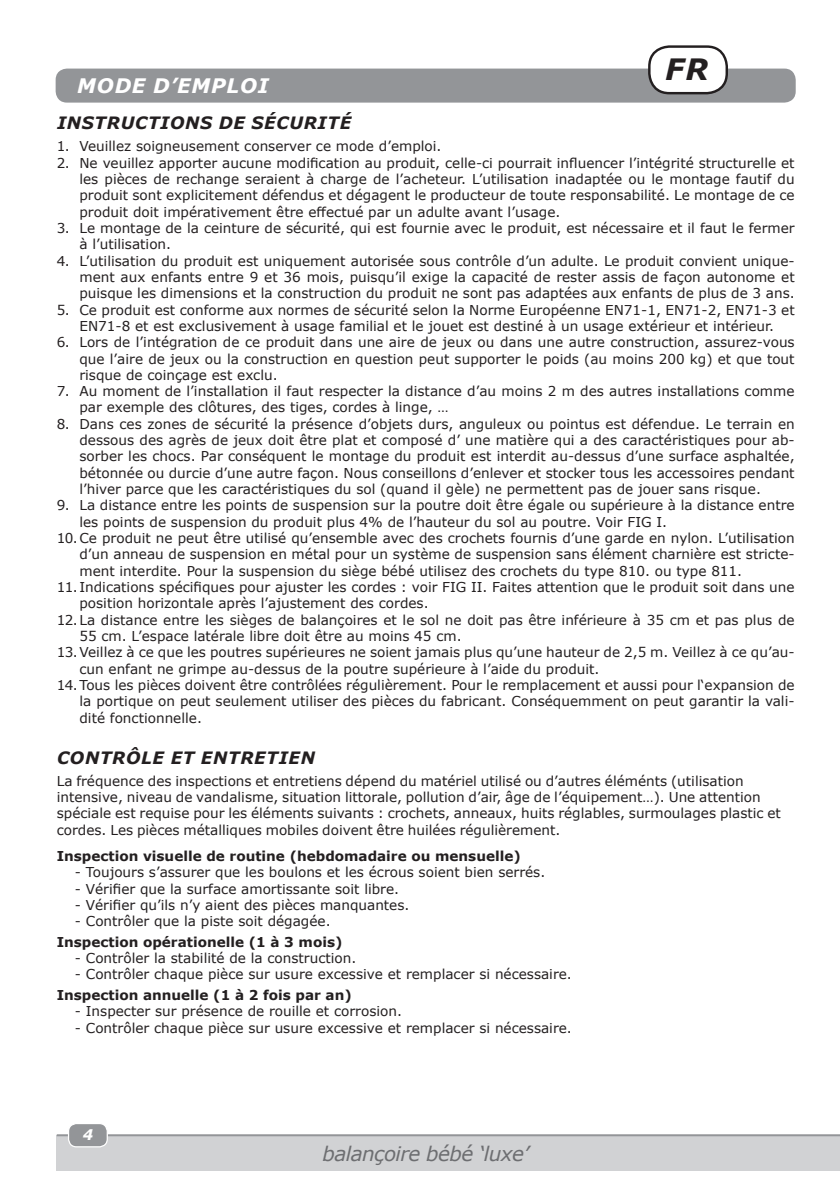
<style>
.page{position:relative;width:840px;height:1191px;background:#fff}
.page>*{position:absolute;margin:0;border:0;box-sizing:border-box;transform-origin:0 0}
.t1{font:italic 700 29.4px "Verdana";color:#231f20}
.t2{font:italic 20px "Verdana";letter-spacing:-.03em;color:#6d6e71}
.t3{font:italic 700 20px "Verdana";letter-spacing:.035em;color:#fff}
.t4{font:italic 700 17px "Verdana";letter-spacing:.035em;color:#231f20}
.t5{font:italic 700 14.6px "Verdana";color:#fff}
.t6{font:13.6px/16.4px "Verdana";color:#231f20}
.t7{font:700 13.6px "Verdana";color:#231f20}
</style>
<div class="page">
<div style="left:57px;top:1135px;width:782px;height:35px;background:#d1d2d4"></div>
<hr style="left:57px;top:1134px;width:782px;height:2px;background:#939598">
<div style="left:68px;top:1123px;width:39px;height:23px;background:#939598;border-radius:8px"></div>
<div style="left:68px;top:1123px;width:40px;height:24px;border:1px solid #fff;border-radius:8px"></div>
<div style="left:56px;top:69px;width:739px;height:34px;background:#939598;border-radius:11px"></div>
<div style="left:649px;top:47px;width:77px;height:46px;background:#fff;border-radius:20px"></div>
<div style="left:647px;top:45px;width:80px;height:49px;border:2px solid #231f20;border-radius:20px"></div>
<h2 class="t3" style="left:77px;top:77px;width:193px">MODE D’EMPLOI</h2>
<h1 class="t1" style="left:665px;top:56px;width:45px">FR</h1>
<p class="t4" style="left:57px;top:115px;width:295px">INSTRUCTIONS DE SÉCURITÉ</p>
<p class="t6" style="left:57px;top:139px;width:386px">1. Veuillez soigneusement conserver ce mode d’emploi.</p>
<p class="t6" style="left:79px;top:155px;width:716px;text-align:justify;text-indent:-23px">2. Ne veuillez apporter aucune modification au produit, celle-ci pourrait influencer l’intégrité structurelle et les pièces de rechange seraient à charge de l’acheteur. L’utilisation inadaptée ou le montage fautif du produit sont explicitement défendus et dégagent le producteur de toute responsabilité. Le montage de ce produit doit impérativement être effectué par un adulte avant l’usage.</p>
<p class="t6" style="left:79px;top:220px;width:716px;text-indent:-23px">3. Le montage de la ceinture de sécurité, qui est fournie avec le produit, est nécessaire et il faut le fermer à l’utilisation.</p>
<p class="t6" style="left:79px;top:253px;width:716px;text-align:justify;text-indent:-23px">4. L’utilisation du produit est uniquement autorisée sous contrôle d’un adulte. Le produit convient unique&shy;ment aux enfants entre 9 et 36 mois, puisqu’il exige la capacité de rester assis de façon autonome et puisque les dimensions et la construction du produit ne sont pas adaptées aux enfants de plus de 3 ans.</p>
<p class="t6" style="left:57px;top:302px;width:739px;text-align:center">5. Ce produit est conforme aux normes de sécurité selon la Norme Européenne EN71-1, EN71-2, EN71-3 et<br>EN71-8 et est exclusivement à usage familial et le jouet est destiné à un usage extérieur et intérieur.</p>
<p class="t6" style="left:79px;top:335px;width:716px;text-align:justify;text-indent:-23px">6. Lors de l’intégration de ce produit dans une aire de jeux ou dans une autre construction, assurez-vous que l’aire de jeux ou la construction en question peut supporter le poids (au moins 200 kg) et que tout risque de coinçage est exclu.</p>
<p class="t6" style="left:79px;top:384px;width:716px;text-indent:-23px">7. Au moment de l’installation il faut respecter la distance d’au moins 2 m des autres installations comme par exemple des clôtures, des tiges, cordes à linge, …</p>
<p class="t6" style="left:79px;top:416px;width:716px;text-align:justify;text-indent:-23px">8. Dans ces zones de sécurité la présence d’objets durs, anguleux ou pointus est défendue. Le terrain en dessous des agrès de jeux doit être plat et composé d’ une matière qui a des caractéristiques pour ab&shy;sorber les chocs. Par conséquent le montage du produit est interdit au-dessus d’une surface asphaltée, bétonnée ou durcie d’une autre façon. Nous conseillons d’enlever et stocker tous les accessoires pendant l’hiver parce que les caractéristiques du sol (quand il gèle) ne permettent pas de jouer sans risque.</p>
<p class="t6" style="left:79px;top:498px;width:716px;text-indent:-23px">9. La distance entre les points de suspension sur la poutre doit être égale ou supérieure à la distance entre les points de suspension du produit plus 4% de l’hauteur du sol au poutre. Voir FIG I.</p>
<p class="t6" style="left:79px;top:531px;width:716px;text-align:justify;text-indent:-23px">10. Ce produit ne peut être utilisé qu’ensemble avec des crochets fournis d’une garde en nylon. L’utilisation d’un anneau de suspension en métal pour un système de suspension sans élément charnière est stricte&shy;ment interdite. Pour la suspension du siège bébé utilisez des crochets du type 810. ou type 811.</p>
<p class="t6" style="left:79px;top:579px;width:716px;text-indent:-23px">11. Indications spécifiques pour ajuster les cordes : voir FIG II. Faites attention que le produit soit dans une position horizontale après l’ajustement des cordes.</p>
<p class="t6" style="left:79px;top:612px;width:716px;text-indent:-23px">12. La distance entre les sièges de balançoires et le sol ne doit pas être inférieure à 35 cm et pas plus de<br>55 cm. L’espace latérale libre doit être au moins 45 cm.</p>
<p class="t6" style="left:79px;top:645px;width:716px;text-indent:-23px">13. Veillez à ce que les poutres supérieures ne soient jamais plus qu’une hauteur de 2,5 m. Veillez à ce qu’au&shy;cun enfant ne grimpe au-dessus de la poutre supérieure à l’aide du produit.</p>
<p class="t6" style="left:79px;top:677px;width:716px;text-align:justify;text-indent:-23px">14. Tous les pièces doivent être contrôlées régulièrement. Pour le remplacement et aussi pour l‘expansion de la portique on peut seulement utiliser des pièces du fabricant. Conséquemment on peut garantir la vali&shy;dité fonctionnelle.</p>
<p class="t4" style="left:57px;top:750px;width:259px">CONTRÔLE ET ENTRETIEN</p>
<p class="t6" style="left:57px;top:772px;width:725px">La fréquence des inspections et entretiens dépend du matériel utilisé ou d’autres éléménts (utilisation intensive, niveau de vandalisme, situation littorale, pollution d’air, âge de l’équipement…). Une attention spéciale est requise pour les éléments suivants : crochets, anneaux, huits réglables, surmoulages plastic et cordes. Les pièces métalliques mobiles doivent être huilées régulièrement.</p>
<p class="t7" style="left:57px;top:849px;width:465px">Inspection visuelle de routine (hebdomadaire ou mensuelle)</p>
<p class="t6" style="left:75px;top:864px;width:471px">- Toujours s’assurer que les boulons et les écrous soient bien serrés.</p>
<p class="t6" style="left:75px;top:880px;width:325px">- Vérifier que la surface amortissante soit libre.</p>
<p class="t6" style="left:75px;top:896px;width:336px">- Vérifier qu’ils n’y aient des pièces manquantes.</p>
<p class="t6" style="left:75px;top:913px;width:257px">- Contrôler que la piste soit dégagée.</p>
<p class="t7" style="left:57px;top:935px;width:287px">Inspection opérationelle (1 à 3 mois)</p>
<p class="t6" style="left:75px;top:949px;width:283px">- Contrôler la stabilité de la construction.</p>
<p class="t6" style="left:75px;top:966px;width:498px">- Contrôler chaque pièce sur usure excessive et remplacer si nécessaire.</p>
<p class="t7" style="left:57px;top:989px;width:296px">Inspection annuelle (1 à 2 fois par an)</p>
<p class="t6" style="left:75px;top:1003px;width:328px">- Inspecter sur présence de rouille et corrosion.</p>
<p class="t6" style="left:75px;top:1019px;width:498px">- Contrôler chaque pièce sur usure excessive et remplacer si nécessaire.</p>
<p class="t5" style="left:83px;top:1128px;width:12px">4</p>
<h2 class="t2" style="left:322px;top:1145px;width:208px">balançoire bébé ‘luxe’</h2>
</div>
